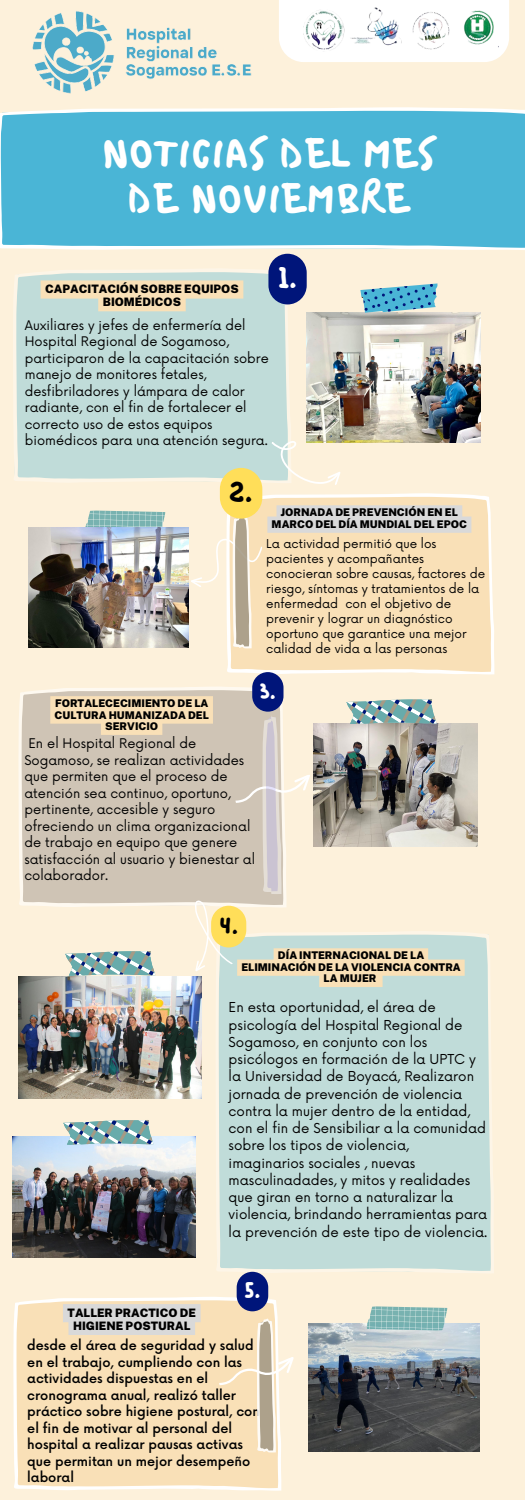
<style>
.page{position:relative;width:525px;height:1500px;background:#fdf1db}
.page>*{position:absolute;margin:0;border:0;box-sizing:border-box;transform-origin:0 0}
.t1{font:41.1px/45px "Bristol";color:#fff;text-align:center}
.t2{font:29.3px "Bristol";color:#fff}
.t3{font:29.3px "Bristol";color:#000}
.t4{font:24.1px "Bristol";color:#000}
.t5{font:22.9px "Bristol";color:#fff}
.t6{font:13.3px/17.2px "Now";color:#000}
.t7{font:13px/16.5px "Now";color:#000}
.t8{font:500 13px/16.5px "Now";color:#000}
.t9{font:12.9px/16.5px "Now";color:#000}
.t10{font:12px/15px "Now";color:#000}
.t11{font:900 11.6px/12.8px "Public Sans";color:#000;text-align:center}
.t12{font:900 10.6px/11.2px "Public Sans";color:#000;text-align:center}
</style>
<div class="page">
<div style="left:298px;top:0;width:211px;height:62px;background:#fff"></div>
<img style="left:298px;top:0;width:200px;height:51px">
<div style="left:0;top:107px;width:525px;height:143px;background:#4ab5d6"></div>
<svg style="left:13px;top:269px;width:278px;height:214px;background:#c4ddd9"></svg>
<svg style="left:263px;top:432px;width:78px;height:53px"></svg>
<svg style="left:227px;top:493px;width:267px;height:182px;background:#fae6c5"></svg>
<svg style="left:83px;top:510px;width:84px;height:18px;background:#9ac2bf"></svg>
<svg style="left:19px;top:687px;width:233px;height:219px;background:#d8cec0"></svg>
<div style="left:216px;top:933px;width:278px;height:341px;background:#c0dcd9"></div>
<img style="left:0;top:0;width:298px;height:126px">
<img style="left:307px;top:312px;width:174px;height:131px">
<svg style="left:360px;top:283px;width:77px;height:30px"></svg>
<img style="left:28px;top:528px;width:161px;height:120px">
<img style="left:465px;top:723px;width:13px;height:123px">
<img style="left:18px;top:976px;width:183px;height:122px">
<img style="left:13px;top:1136px;width:183px;height:122px">
<svg style="left:63px;top:1120px;width:90px;height:25px;background:#91b3b6"></svg>
<svg style="left:13px;top:1297px;width:268px;height:194px;background:#f9e2bc"></svg>
<div style="left:63px;top:1304px;width:138px;height:31px;background:#d9d9d9"></div>
<svg style="left:217px;top:1319px;width:77px;height:134px"></svg>
<img style="left:309px;top:1324px;width:171px;height:128px">
<div style="left:268px;top:254px;width:39px;height:50px;background:#00157a;border-radius:19px"></div>
<svg style="left:191px;top:505px;width:280px;height:143px;background:#f2dfc0"></svg>
<div style="left:220px;top:468px;width:42px;height:51px;background:#ffde59;border-radius:21px"></div>
<div style="left:237px;top:1272px;width:31px;height:39px;background:#00157a;border-radius:16px"></div>
<svg style="left:365px;top:1306px;width:84px;height:30px;background:#9fc4c2"></svg>
<svg style="left:41px;top:280px;width:202px;height:31px;background:#ebdfbf"></svg>
<div style="left:252px;top:672px;width:32px;height:40px;background:#00157a;border-radius:16px"></div>
<svg style="left:50px;top:696px;width:415px;height:291px"></svg>
<h1 class="t1" style="left:101px;top:133px;width:335px">NOTICIAS DEL MES<br>DE NOVIEMBRE</h1>
<p class="t11" style="left:45px;top:283px;width:195px">CAPACITACIÓN SOBRE EQUIPOS<br>BIOMÉDICOS</p>
<p class="t9" style="left:25px;top:318px;width:246px">Auxiliares y jefes de enfermería del Hospital Regional de Sogamoso, participaron de la capacitación sobre manejo de monitores fetales, desfibriladores y lámpara de calor radiante, con el fin de fortalecer el correcto uso de estos equipos biomédicos para una atención segura.</p>
<h2 class="t2" style="left:278px;top:259px;width:21px">1.</h2>
<h2 class="t3" style="left:229px;top:473px;width:25px">2.</h2>
<p class="t12" style="left:272px;top:507px;width:197px">JORNADA DE PREVENCIÓN EN EL<br>MARCO DEL DÍA MUNDIAL DEL EPOC</p>
<p class="t12" style="left:55px;top:698px;width:156px">FORTALECECIMIENTO DE LA<br>CULTURA HUMANIZADA DEL<br>SERVICIO</p>
<p class="t10" style="left:266px;top:537px;width:220px">La actividad permitió que los pacientes y acompañantes conocieran sobre causas, factores de riesgo, síntomas y tratamientos de la enfermedad con el objetivo de prevenir y lograr un diagnóstico oportuno que garantice una mejor calidad de vida a las personas</p>
<h3 class="t5" style="left:260px;top:676px;width:18px">3.</h3>
<p class="t7" style="left:25px;top:736px;width:232px;text-indent:4px">En el Hospital Regional de<br>Sogamoso, se realizan actividades que permiten que el proceso de atención sea continuo, oportuno, pertinente, accesible y seguro ofreciendo un clima organizacional de trabajo en equipo que genere satisfacción al usuario y bienestar al colaborador.</p>
<h3 class="t4" style="left:219px;top:910px;width:21px">4.</h3>
<p class="t12" style="left:241px;top:950px;width:221px">DÍA INTERNACIONAL DE LA<br>ELIMINACIÓN DE LA VIOLENCIA CONTRA<br>LA MUJER</p>
<p class="t6" style="left:229px;top:1000px;width:260px">En esta oportunidad, el área de psicología del Hospital Regional de Sogamoso, en conjunto con los psicólogos en formación de la UPTC y la Universidad de Boyacá, Realizaron jornada de prevención de violencia contra la mujer dentro de la entidad, con el fin de Sensibiliar a la comunidad sobre los tipos de violencia, imaginarios sociales , nuevas masculinadades, y mitos y realidades que giran en torno a naturalizar la violencia, brindando herramientas para la prevención de este tipo de violencia.</p>
<h3 class="t5" style="left:244px;top:1276px;width:18px">5.</h3>
<p class="t11" style="left:68px;top:1306px;width:130px">TALLER PRACTICO DE<br>HIGIENE POSTURAL</p>
<p class="t8" style="left:27px;top:1338px;width:234px">desde el área de seguridad y salud en el trabajo, cumpliendo con las actividades dispuestas en el cronograma anual, realizó taller práctico sobre higiene postural, con el fin de motivar al personal del hospital a realizar pausas activas que permitan un mejor desempeño laboral</p>
</div>
